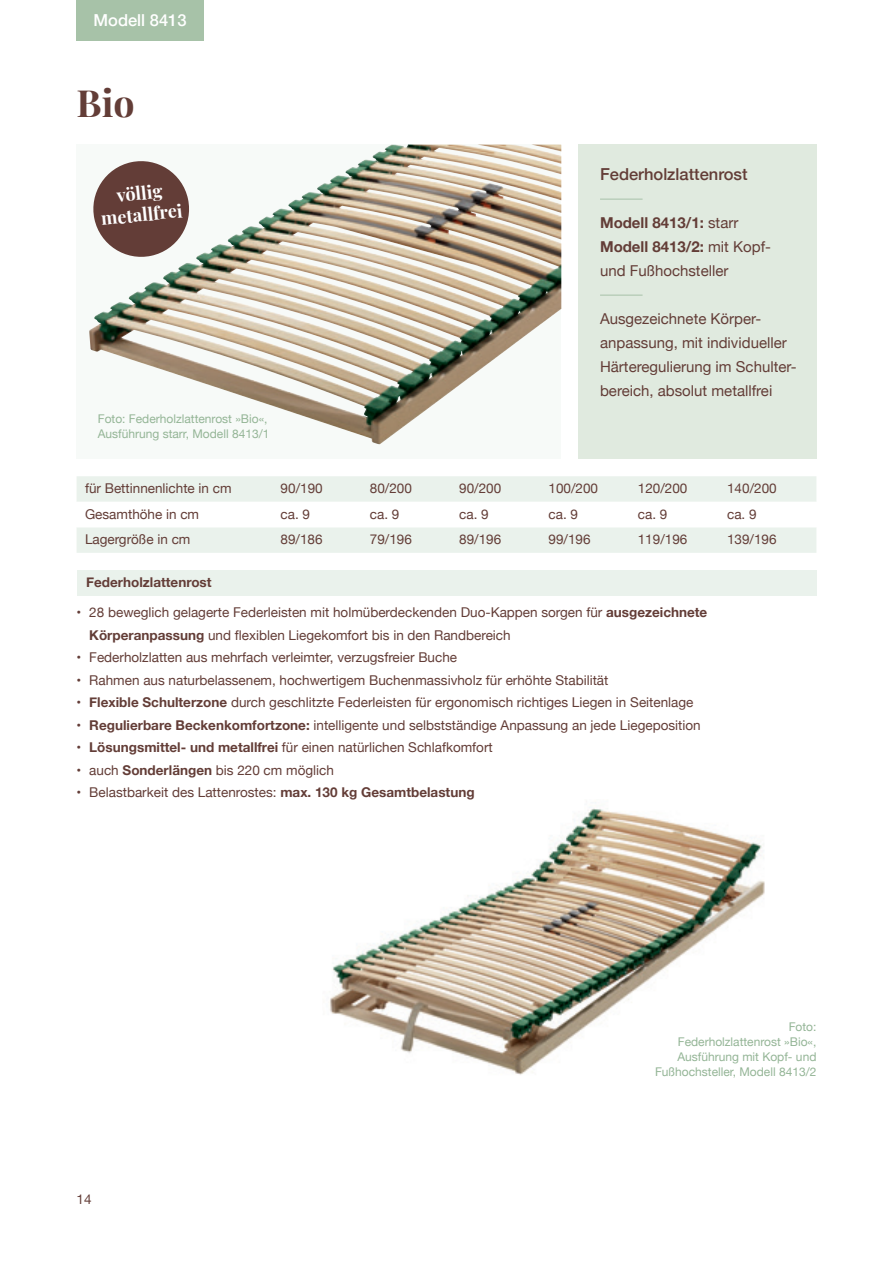
<style>
.page{position:relative;width:893px;height:1263px;background:#fff}
.page>*{position:absolute;margin:0;border:0;box-sizing:border-box;transform-origin:0 0}
.t1{font:700 37.5px "Playfair Display";color:#633d37}
.t2{font:700 18px/21.6px "Playfair Display";color:#fff;text-align:center}
.t3{font:500 16.5px "Helvetica Neue";color:#633d37}
.t4{font:500 16.5px "Helvetica Neue";color:#fff}
.t5{font:15px/24px "Helvetica Neue";color:#633d37}
.t6{font:13.5px/22.5px "Helvetica Neue";color:#633d37}
.t7{font:700 13.5px "Helvetica Neue";color:#633d37}
.t8{font:12px/15px "Helvetica Neue";color:#94b596}
.s1{font-weight:700}
</style>
<div class="page">
<img style="left:330px;top:802px;width:435px;height:273px">
<svg style="left:89px;top:234px;width:472px;height:211px"></svg>
<img style="left:236px;top:145px;width:325px;height:90px">
<div style="left:77px;top:476px;width:739px;height:77px;background:#eaf2ec"></div>
<svg style="left:77px;top:502px;width:739px;height:25px"></svg>
<div style="left:77px;top:0;width:127px;height:41px;background:#a7c2a8"></div>
<div style="left:77px;top:570px;width:739px;height:25px;background:#eaf2ec"></div>
<div style="left:578px;top:145px;width:238px;height:314px;background:#e0eadf"></div>
<hr style="left:600px;top:198px;width:43px;height:2px;background:#bacfbb">
<hr style="left:600px;top:294px;width:43px;height:2px;background:#bacfbb">
<svg style="left:89px;top:161px;width:104px;height:100px"></svg>
<p class="t4" style="left:94px;top:7px;width:94px">Modell 8413</p>
<h1 class="t1" style="left:77px;top:74px;width:60px">Bio</h1>
<h2 class="t2" style="left:98px;top:185px;width:83px;rotate:-6deg">völlig metallfrei</h2>
<p class="t8" style="left:98px;top:412px;width:173px">Foto: Federholzlattenrost »Bio«,<br>Ausführung starr, Modell 8413/1</p>
<p class="t3" style="left:600px;top:161px;width:149px">Federholzlattenrost</p>
<p class="t5" style="left:600px;top:212px;width:172px"><span class="s1">Modell 8413/1:</span> starr<br><span class="s1">Modell 8413/2:</span> mit Kopf&shy;und Fußhochsteller</p>
<p class="t5" style="left:600px;top:308px;width:198px">Ausgezeichnete Körper&shy;anpassung, mit individueller<br>Härteregulierung im Schulter&shy;bereich, absolut metallfrei</p>
<p class="t6" style="left:85px;top:478px;width:148px">für Bettinnenlichte in cm</p>
<p class="t6" style="left:281px;top:478px;width:44px">90/190</p>
<p class="t6" style="left:370px;top:478px;width:44px">80/200</p>
<p class="t6" style="left:459px;top:478px;width:44px">90/200</p>
<p class="t6" style="left:548px;top:478px;width:51px">100/200</p>
<p class="t6" style="left:638px;top:478px;width:51px">120/200</p>
<p class="t6" style="left:727px;top:478px;width:51px">140/200</p>
<p class="t6" style="left:85px;top:504px;width:116px">Gesamthöhe in cm</p>
<p class="t6" style="left:281px;top:504px;width:31px">ca. 9</p>
<p class="t6" style="left:370px;top:504px;width:31px">ca. 9</p>
<p class="t6" style="left:459px;top:504px;width:31px">ca. 9</p>
<p class="t6" style="left:548px;top:504px;width:31px">ca. 9</p>
<p class="t6" style="left:638px;top:504px;width:31px">ca. 9</p>
<p class="t6" style="left:727px;top:504px;width:31px">ca. 9</p>
<p class="t6" style="left:85px;top:529px;width:107px">Lagergröße in cm</p>
<p class="t6" style="left:281px;top:529px;width:44px">89/186</p>
<p class="t6" style="left:370px;top:529px;width:44px">79/196</p>
<p class="t6" style="left:459px;top:529px;width:44px">89/196</p>
<p class="t6" style="left:548px;top:529px;width:44px">99/196</p>
<p class="t6" style="left:638px;top:529px;width:51px">119/196</p>
<p class="t6" style="left:727px;top:529px;width:51px">139/196</p>
<p class="t7" style="left:86px;top:572px;width:127px">Federholzlattenrost</p>
<p class="t6" style="left:89px;top:602px;width:619px;text-indent:-13px">• 28 beweglich gelagerte Federleisten mit holmüberdeckenden Duo-Kappen sorgen für <span class="s1">ausgezeichnete<br>Körperanpassung</span> und flexiblen Liegekomfort bis in den Randbereich</p>
<p class="t6" style="left:77px;top:647px;width:382px">• Federholzlatten aus mehrfach verleimter, verzugsfreier Buche</p>
<p class="t6" style="left:77px;top:669px;width:533px">• Rahmen aus naturbelassenem, hochwertigem Buchenmassivholz für erhöhte Stabilität</p>
<p class="t6" style="left:77px;top:692px;width:618px"><span class="s1">• Flexible Schulterzone</span> durch geschlitzte Federleisten für ergonomisch richtiges Liegen in Seitenlage</p>
<p class="t6" style="left:77px;top:714px;width:626px"><span class="s1">• Regulierbare Beckenkomfortzone:</span> intelligente und selbstständige Anpassung an jede Liegeposition</p>
<p class="t6" style="left:77px;top:737px;width:418px"><span class="s1">• Lösungsmittel- und metallfrei</span> für einen natürlichen Schlafkomfort</p>
<p class="t6" style="left:77px;top:759px;width:259px">• auch <span class="s1">Sonderlängen</span> bis 220 cm möglich</p>
<p class="t6" style="left:77px;top:782px;width:400px">• Belastbarkeit des Lattenrostes: <span class="s1">max. 130 kg Gesamtbelastung</span></p>
<p class="t6" style="left:77px;top:1188px;width:17px">14</p>
<p class="t8" style="left:655px;top:1020px;width:163px;text-align:right">Foto:<br>Federholzlattenrost »Bio«,<br>Ausführung mit Kopf- und<br>Fußhochsteller, Modell 8413/2</p>
</div>
